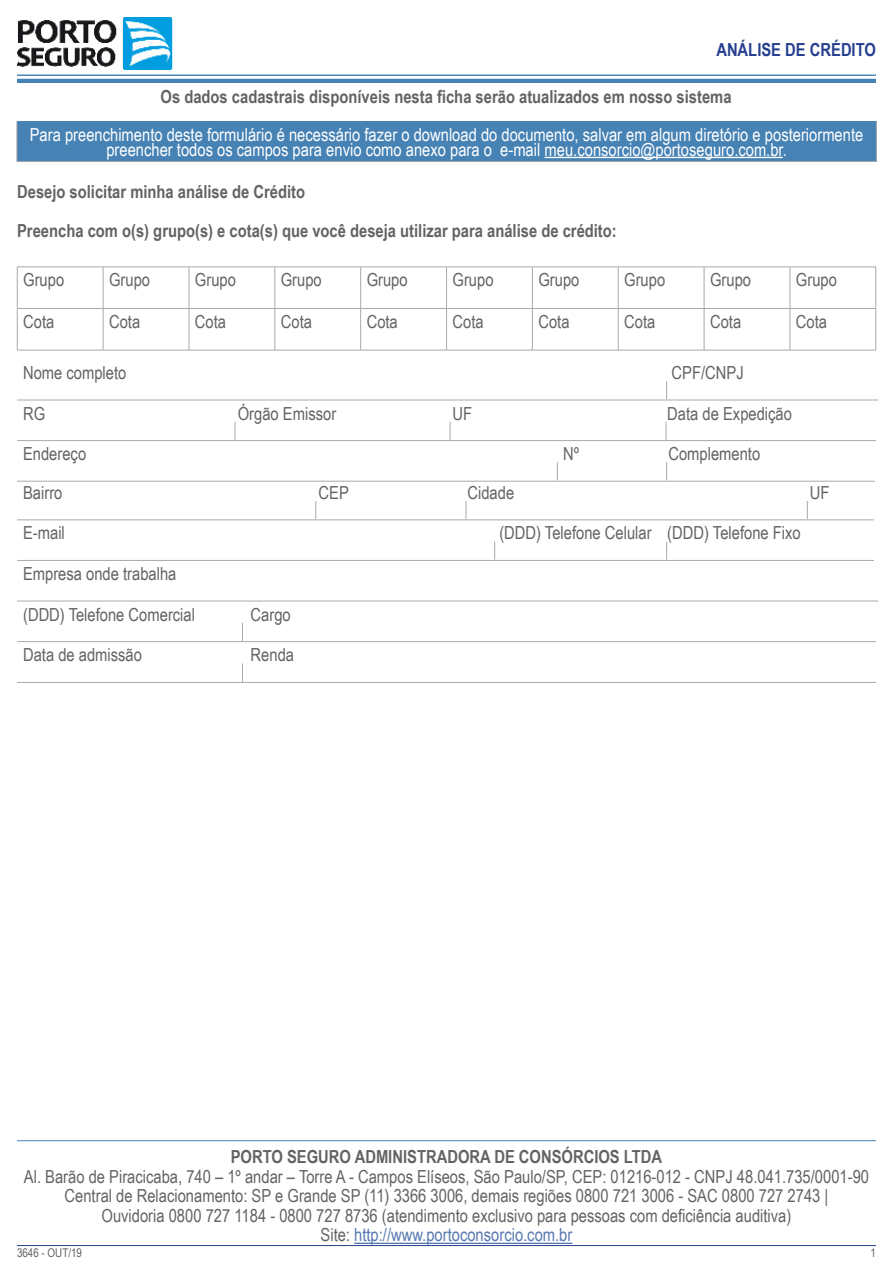
<style>
.page{position:relative;width:893px;height:1263px;background:#fff}
.page>*{position:absolute;margin:0;border:0;box-sizing:border-box;transform-origin:0 0}
.t1{font:18px "Arial Narrow";color:#636366}
.t2{font:700 18px "Arial Narrow";color:#636366}
.t3{font:18px/15px "Arial Narrow";color:#fff;text-align:center}
.t4{font:18px "Arial Narrow";color:#5678b0}
.t5{font:700 18px "Arial Narrow";color:#253f8e}
.t6{font:12px "Arial Narrow";color:#636366}
.s1{color:#636366}
</style>
<div class="page">
<hr style="left:17px;top:1245px;width:859px;height:1px;background:#253f8e">
<hr style="left:17px;top:75px;width:859px;height:1px;background:#4682b4">
<hr style="left:17px;top:79px;width:859px;height:4px;background:#4682b4">
<img style="left:17px;top:17px;width:156px;height:52px">
<hr style="left:17px;top:400px;width:649px;height:1px;background:#a8a9ad">
<hr style="left:666px;top:400px;width:212px;height:1px;background:#a8a9ad">
<svg style="left:666px;top:381px;width:1px;height:18px"></svg>
<hr style="left:354px;top:1243px;width:218px;height:1px;background:#5678b0">
<hr style="left:17px;top:1140px;width:859px;height:1px;background:#4682b4">
<hr style="left:17px;top:440px;width:215px;height:1px;background:#a8a9ad">
<hr style="left:232px;top:440px;width:215px;height:1px;background:#a8a9ad">
<hr style="left:447px;top:440px;width:214px;height:1px;background:#a8a9ad">
<hr style="left:661px;top:440px;width:215px;height:1px;background:#a8a9ad">
<svg style="left:235px;top:422px;width:1px;height:18px"></svg>
<svg style="left:450px;top:422px;width:1px;height:18px"></svg>
<svg style="left:666px;top:422px;width:1px;height:18px"></svg>
<hr style="left:17px;top:481px;width:540px;height:1px;background:#a8a9ad">
<hr style="left:557px;top:481px;width:105px;height:1px;background:#a8a9ad">
<hr style="left:662px;top:481px;width:213px;height:1px;background:#a8a9ad">
<svg style="left:666px;top:462px;width:1px;height:18px"></svg>
<svg style="left:557px;top:462px;width:1px;height:18px"></svg>
<hr style="left:17px;top:520px;width:296px;height:1px;background:#a8a9ad">
<hr style="left:313px;top:520px;width:148px;height:1px;background:#a8a9ad">
<hr style="left:461px;top:520px;width:343px;height:1px;background:#a8a9ad">
<hr style="left:804px;top:520px;width:70px;height:1px;background:#a8a9ad">
<svg style="left:316px;top:501px;width:1px;height:18px"></svg>
<svg style="left:466px;top:501px;width:1px;height:18px"></svg>
<svg style="left:807px;top:501px;width:1px;height:18px"></svg>
<hr style="left:17px;top:560px;width:476px;height:1px;background:#a8a9ad">
<hr style="left:493px;top:560px;width:168px;height:1px;background:#a8a9ad">
<hr style="left:661px;top:560px;width:213px;height:1px;background:#a8a9ad">
<svg style="left:666px;top:541px;width:1px;height:19px"></svg>
<svg style="left:494px;top:541px;width:1px;height:19px"></svg>
<hr style="left:17px;top:601px;width:861px;height:1px;background:#a8a9ad">
<hr style="left:17px;top:641px;width:228px;height:1px;background:#a8a9ad">
<hr style="left:245px;top:641px;width:631px;height:1px;background:#a8a9ad">
<svg style="left:242px;top:623px;width:1px;height:18px"></svg>
<hr style="left:17px;top:682px;width:228px;height:1px;background:#a8a9ad">
<hr style="left:245px;top:682px;width:631px;height:1px;background:#a8a9ad">
<svg style="left:242px;top:663px;width:1px;height:19px"></svg>
<hr style="left:17px;top:267px;width:86px;height:1px;background:#a8a9ad">
<hr style="left:17px;top:267px;width:1px;height:41px;background:#a8a9ad">
<hr style="left:103px;top:267px;width:86px;height:1px;background:#a8a9ad">
<hr style="left:103px;top:267px;width:1px;height:41px;background:#a8a9ad">
<hr style="left:189px;top:267px;width:86px;height:1px;background:#a8a9ad">
<hr style="left:189px;top:267px;width:1px;height:41px;background:#a8a9ad">
<hr style="left:275px;top:267px;width:86px;height:1px;background:#a8a9ad">
<hr style="left:275px;top:267px;width:1px;height:41px;background:#a8a9ad">
<hr style="left:361px;top:267px;width:85px;height:1px;background:#a8a9ad">
<hr style="left:360px;top:267px;width:1px;height:41px;background:#a8a9ad">
<hr style="left:446px;top:267px;width:86px;height:1px;background:#a8a9ad">
<hr style="left:446px;top:267px;width:1px;height:41px;background:#a8a9ad">
<hr style="left:532px;top:267px;width:86px;height:1px;background:#a8a9ad">
<hr style="left:532px;top:267px;width:1px;height:41px;background:#a8a9ad">
<hr style="left:618px;top:267px;width:86px;height:1px;background:#a8a9ad">
<hr style="left:618px;top:267px;width:1px;height:41px;background:#a8a9ad">
<hr style="left:704px;top:267px;width:86px;height:1px;background:#a8a9ad">
<hr style="left:704px;top:267px;width:1px;height:41px;background:#a8a9ad">
<hr style="left:790px;top:267px;width:86px;height:1px;background:#a8a9ad">
<hr style="left:790px;top:267px;width:1px;height:41px;background:#a8a9ad">
<hr style="left:875px;top:267px;width:1px;height:41px;background:#a8a9ad">
<hr style="left:17px;top:308px;width:86px;height:1px;background:#a8a9ad">
<hr style="left:17px;top:309px;width:1px;height:41px;background:#a8a9ad">
<hr style="left:103px;top:308px;width:86px;height:1px;background:#a8a9ad">
<hr style="left:103px;top:309px;width:1px;height:41px;background:#a8a9ad">
<hr style="left:189px;top:308px;width:86px;height:1px;background:#a8a9ad">
<hr style="left:189px;top:309px;width:1px;height:41px;background:#a8a9ad">
<hr style="left:275px;top:308px;width:86px;height:1px;background:#a8a9ad">
<hr style="left:275px;top:309px;width:1px;height:41px;background:#a8a9ad">
<hr style="left:361px;top:308px;width:85px;height:1px;background:#a8a9ad">
<hr style="left:360px;top:309px;width:1px;height:41px;background:#a8a9ad">
<hr style="left:446px;top:308px;width:86px;height:1px;background:#a8a9ad">
<hr style="left:446px;top:309px;width:1px;height:41px;background:#a8a9ad">
<hr style="left:532px;top:308px;width:86px;height:1px;background:#a8a9ad">
<hr style="left:532px;top:309px;width:1px;height:41px;background:#a8a9ad">
<hr style="left:618px;top:308px;width:86px;height:1px;background:#a8a9ad">
<hr style="left:618px;top:309px;width:1px;height:41px;background:#a8a9ad">
<hr style="left:704px;top:308px;width:86px;height:1px;background:#a8a9ad">
<hr style="left:704px;top:309px;width:1px;height:41px;background:#a8a9ad">
<hr style="left:790px;top:308px;width:86px;height:1px;background:#a8a9ad">
<hr style="left:790px;top:309px;width:1px;height:41px;background:#a8a9ad">
<hr style="left:875px;top:309px;width:1px;height:41px;background:#a8a9ad">
<hr style="left:17px;top:350px;width:86px;height:1px;background:#a8a9ad">
<hr style="left:103px;top:350px;width:86px;height:1px;background:#a8a9ad">
<hr style="left:189px;top:350px;width:86px;height:1px;background:#a8a9ad">
<hr style="left:275px;top:350px;width:86px;height:1px;background:#a8a9ad">
<hr style="left:361px;top:350px;width:85px;height:1px;background:#a8a9ad">
<hr style="left:446px;top:350px;width:86px;height:1px;background:#a8a9ad">
<hr style="left:532px;top:350px;width:86px;height:1px;background:#a8a9ad">
<hr style="left:618px;top:350px;width:86px;height:1px;background:#a8a9ad">
<hr style="left:704px;top:350px;width:86px;height:1px;background:#a8a9ad">
<hr style="left:790px;top:350px;width:86px;height:1px;background:#a8a9ad">
<div style="left:17px;top:121px;width:859px;height:41px;background:#4682b4"></div>
<hr style="left:17px;top:121px;width:1px;height:40px;background:#a8a9ad">
<hr style="left:876px;top:121px;width:1px;height:40px;background:#a8a9ad">
<hr style="left:17px;top:161px;width:860px;height:1px;background:#a8a9ad">
<hr style="left:545px;top:157px;width:238px;height:1px;background:#fff">
<p class="t5" style="left:716px;top:36px;width:161px">ANÁLISE DE CRÉDITO</p>
<p class="t2" style="left:161px;top:83px;width:572px">Os dados cadastrais disponíveis nesta ficha serão atualizados em nosso sistema</p>
<p class="t3" style="left:30px;top:126px;width:835px">Para preenchimento deste formulário é necessário fazer o download do documento, salvar em algum diretório e posteriormente preencher todos os campos para envio como anexo para o e-mail meu.consorcio@portoseguro.com.br.</p>
<p class="t2" style="left:17px;top:178px;width:289px">Desejo solicitar minha análise de Crédito</p>
<p class="t2" style="left:17px;top:217px;width:601px">Preencha com o(s) grupo(s) e cota(s) que você deseja utilizar para análise de crédito:</p>
<p class="t1" style="left:23px;top:266px;width:43px">Grupo</p>
<p class="t1" style="left:109px;top:266px;width:43px">Grupo</p>
<p class="t1" style="left:195px;top:266px;width:43px">Grupo</p>
<p class="t1" style="left:281px;top:266px;width:43px">Grupo</p>
<p class="t1" style="left:367px;top:266px;width:43px">Grupo</p>
<p class="t1" style="left:452px;top:266px;width:43px">Grupo</p>
<p class="t1" style="left:538px;top:266px;width:43px">Grupo</p>
<p class="t1" style="left:624px;top:266px;width:43px">Grupo</p>
<p class="t1" style="left:710px;top:266px;width:43px">Grupo</p>
<p class="t1" style="left:796px;top:266px;width:43px">Grupo</p>
<p class="t1" style="left:23px;top:308px;width:33px">Cota</p>
<p class="t1" style="left:109px;top:308px;width:33px">Cota</p>
<p class="t1" style="left:195px;top:308px;width:33px">Cota</p>
<p class="t1" style="left:281px;top:308px;width:33px">Cota</p>
<p class="t1" style="left:367px;top:308px;width:33px">Cota</p>
<p class="t1" style="left:452px;top:308px;width:33px">Cota</p>
<p class="t1" style="left:538px;top:308px;width:33px">Cota</p>
<p class="t1" style="left:624px;top:308px;width:33px">Cota</p>
<p class="t1" style="left:710px;top:308px;width:33px">Cota</p>
<p class="t1" style="left:796px;top:308px;width:33px">Cota</p>
<p class="t1" style="left:23px;top:359px;width:105px">Nome completo</p>
<p class="t1" style="left:672px;top:359px;width:74px">CPF/CNPJ</p>
<p class="t1" style="left:23px;top:400px;width:24px">RG</p>
<p class="t1" style="left:238px;top:400px;width:100px">Órgão Emissor</p>
<p class="t1" style="left:453px;top:400px;width:21px">UF</p>
<p class="t1" style="left:667px;top:400px;width:126px">Data de Expedição</p>
<p class="t1" style="left:23px;top:441px;width:65px">Endereço</p>
<p class="t1" style="left:563px;top:441px;width:18px">Nº</p>
<p class="t1" style="left:668px;top:441px;width:93px">Complemento</p>
<p class="t1" style="left:23px;top:479px;width:41px">Bairro</p>
<p class="t1" style="left:319px;top:479px;width:32px">CEP</p>
<p class="t1" style="left:467px;top:479px;width:48px">Cidade</p>
<p class="t1" style="left:810px;top:479px;width:21px">UF</p>
<p class="t1" style="left:23px;top:520px;width:43px">E-mail</p>
<p class="t1" style="left:499px;top:520px;width:154px">(DDD) Telefone Celular</p>
<p class="t1" style="left:667px;top:520px;width:135px">(DDD) Telefone Fixo</p>
<p class="t1" style="left:23px;top:560px;width:155px">Empresa onde trabalha</p>
<p class="t1" style="left:23px;top:601px;width:173px">(DDD) Telefone Comercial</p>
<p class="t1" style="left:251px;top:601px;width:42px">Cargo</p>
<p class="t1" style="left:23px;top:642px;width:120px">Data de admissão</p>
<p class="t1" style="left:251px;top:642px;width:45px">Renda</p>
<p class="t2" style="left:231px;top:1143px;width:433px">PORTO SEGURO ADMINISTRADORA DE CONSÓRCIOS LTDA</p>
<p class="t1" style="left:24px;top:1163px;width:847px">Al. Barão de Piracicaba, 740 – 1º andar – Torre A - Campos Elíseos, São Paulo/SP, CEP: 01216-012 - CNPJ 48.041.735/0001-90</p>
<p class="t1" style="left:65px;top:1183px;width:765px">Central de Relacionamento: SP e Grande SP (11) 3366 3006, demais regiões 0800 721 3006 - SAC 0800 727 2743 |</p>
<p class="t1" style="left:102px;top:1202px;width:691px">Ouvidoria 0800 727 1184 - 0800 727 8736 (atendimento exclusivo para pessoas com deficiência auditiva)</p>
<p class="t4" style="left:321px;top:1222px;width:253px"><span class="s1">Site:</span> http://www.portoconsorcio.com.br</p>
<p class="t6" style="left:17px;top:1244px;width:67px">3646 - OUT/19</p>
<p class="t6" style="left:870px;top:1244px;width:7px">1</p>
</div>
